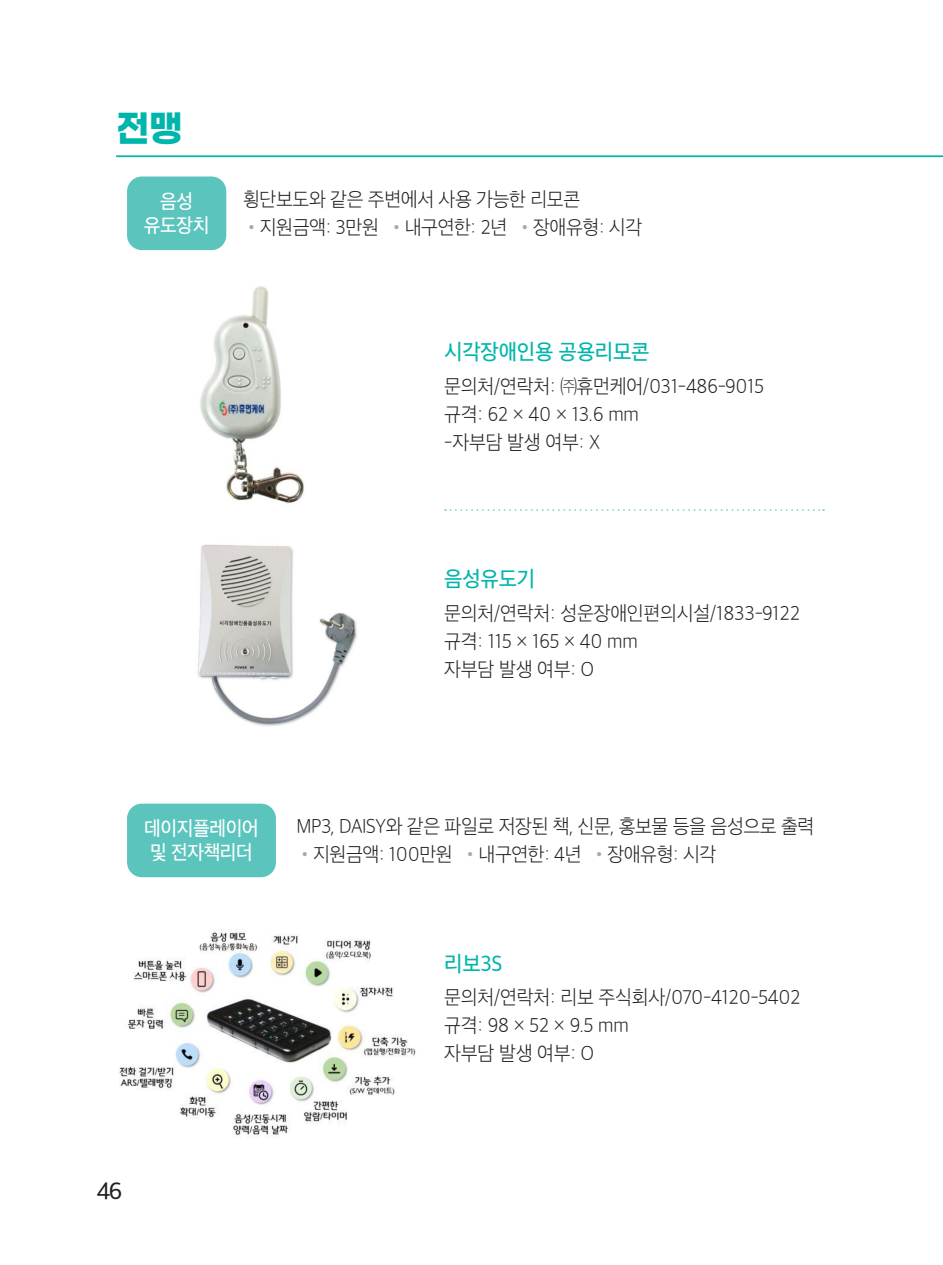
<style>
.page{position:relative;width:943px;height:1265px;background:#fff}
.page>*{position:absolute;margin:0;border:0;box-sizing:border-box;transform-origin:0 0}
.타이틀{font:700 36.93px "Gmarket Sans";color:#00b5ac;scale:.94 1}
.t1{font:22.75px "SD Gothic Neoa e Md";color:#231f20}
.제품명{font:21px "SD Gothic Neoa e Md";letter-spacing:-.01em;color:#00b5ac;scale:.95 1}
.내용{font:19.25px "SD Gothic Neoa b Ult Lt";letter-spacing:-.02em;color:#231f20;scale:.95 1}
.내용-2{font:19.25px/24.5px "SD Gothic Neoa e Md";letter-spacing:-.02em;color:#fff;text-align:center;scale:.94 1}
.s1{color:#9dacb5}
</style>
<div class="page">
<img style="left:200px;top:287px;width:104px;height:217px">
<img style="left:119px;top:932px;width:297px;height:203px">
<img style="left:197px;top:544px;width:160px;height:182px">
<hr style="left:116px;top:155px;width:827px;height:2px;background:#00b5ac">
<div style="left:127px;top:177px;width:99px;height:73px;background:#5ac4bd;border-radius:15px"></div>
<div style="left:127px;top:804px;width:149px;height:73px;background:#5ac4bd;border-radius:15px"></div>
<svg style="left:445px;top:509px;width:379px;height:2px"></svg>
<p class="타이틀" style="left:116px;top:108px;width:72px">전맹</p>
<p class="내용-2" style="left:160px;top:189px;width:37px">음성</p>
<p class="내용-2" style="left:144px;top:213px;width:71px">유도장치</p>
<p class="내용" style="left:243px;top:190px;width:356px">횡단보도와 같은 주변에서 사용 가능한 리모콘</p>
<p class="내용" style="left:243px;top:218px;width:421px"><span class="s1">•</span>지원금액: 3만원 <span class="s1">•</span>내구연한: 2년 <span class="s1">•</span>장애유형: 시각</p>
<p class="제품명" style="left:444px;top:341px;width:218px">시각장애인용 공용리모콘</p>
<p class="내용" style="left:444px;top:376px;width:338px">문의처/연락처: ㈜휴먼케어/031-486-9015</p>
<p class="내용" style="left:444px;top:404px;width:206px">규격: 62 × 40 × 13.6 mm</p>
<p class="내용" style="left:444px;top:432px;width:166px">-자부담 발생 여부: X</p>
<p class="제품명" style="left:444px;top:568px;width:97px">음성유도기</p>
<p class="내용" style="left:444px;top:603px;width:376px">문의처/연락처: 성운장애인편의시설/1833-9122</p>
<p class="내용" style="left:444px;top:631px;width:205px">규격: 115 × 165 × 40 mm</p>
<p class="내용" style="left:444px;top:659px;width:159px">자부담 발생 여부: O</p>
<p class="내용-2" style="left:144px;top:816px;width:123px">데이지플레이어 및 전자책리더</p>
<p class="내용" style="left:296px;top:817px;width:546px">MP3, DAISY와 같은 파일로 저장된 책, 신문, 홍보물 등을 음성으로 출력</p>
<p class="내용" style="left:296px;top:845px;width:443px"><span class="s1">•</span>지원금액: 100만원 <span class="s1">•</span>내구연한: 4년 <span class="s1">•</span>장애유형: 시각</p>
<p class="제품명" style="left:444px;top:953px;width:63px">리보3S</p>
<p class="내용" style="left:444px;top:988px;width:376px">문의처/연락처: 리보 주식회사/070-4120-5402</p>
<p class="내용" style="left:444px;top:1016px;width:196px">규격: 98 × 52 × 9.5 mm</p>
<p class="내용" style="left:444px;top:1044px;width:159px">자부담 발생 여부: O</p>
<p class="t1" style="left:97px;top:1179px;width:27px">46</p>
</div>
